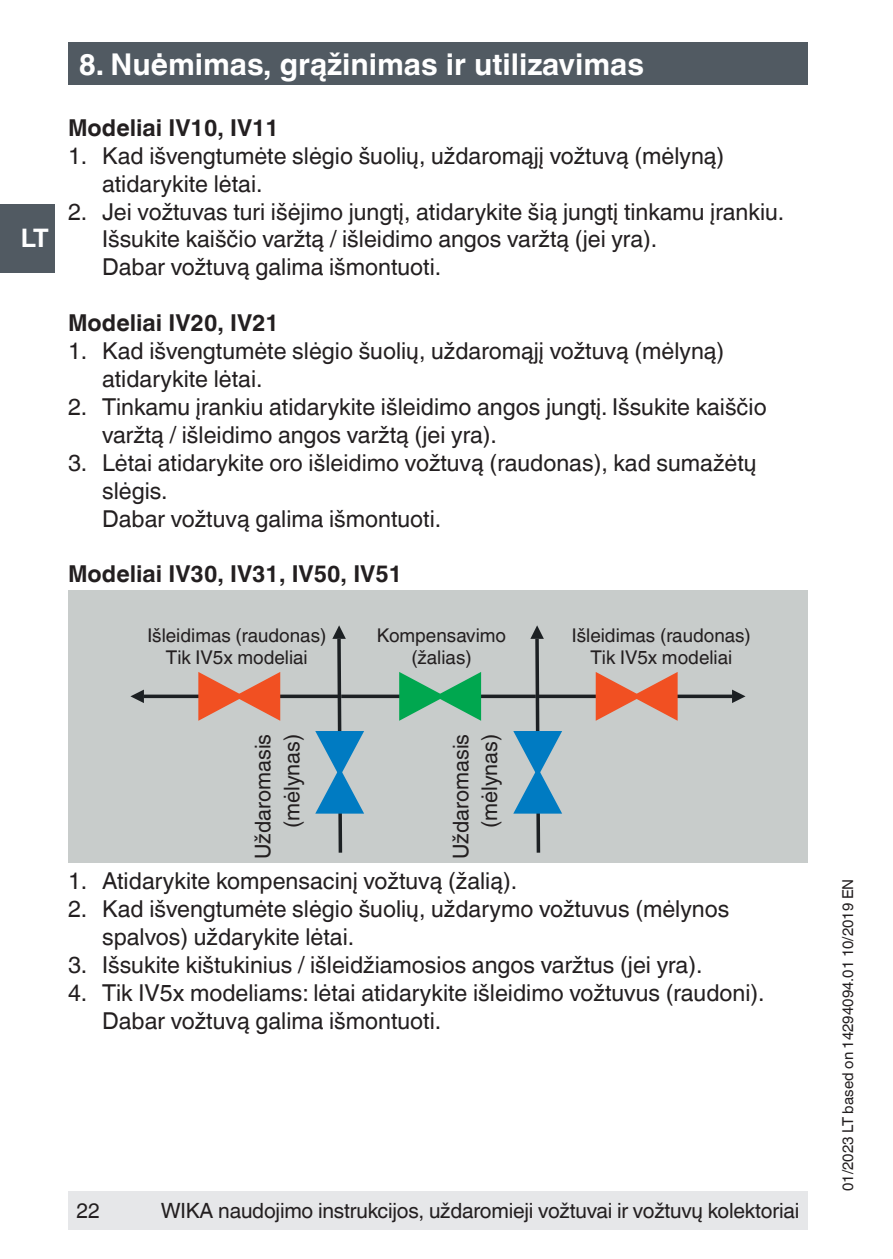
<style>
.page{position:relative;width:893px;height:1259px;background:#fff}
.page>*{position:absolute;margin:0;border:0;box-sizing:border-box;transform-origin:0 0}
.t1{font:700 30px "Helvetica World";color:#fff}
.t2{font:700 25.5px "Helvetica World";color:#fff}
.t3{font:23.4px/27.9px "Helvetica World";color:#231f20}
.t4{font:700 23.4px "Helvetica World";color:#231f20}
.t5{font:21.6px/28.8px "Helvetica World";color:#231f20;text-align:right}
.t6{font:21px "Helvetica World";letter-spacing:-.01em;color:#231f20}
.t7{font:18.9px/22.8px "Helvetica World";color:#231f20;text-align:center}
.t8{font:15px "Helvetica World";color:#231f20}
</style>
<div class="page">
<div style="left:68px;top:1191px;width:740px;height:38px;background:#e6e7e9"></div>
<div style="left:68px;top:43px;width:740px;height:42px;background:#515a62"></div>
<div style="left:0;top:204px;width:55px;height:68px;background:#515a62"></div>
<div style="left:68px;top:590px;width:740px;height:272px;background:#c8cccb"></div>
<svg style="left:364px;top:694px;width:149px;height:4px"></svg>
<svg style="left:399px;top:672px;width:82px;height:49px"></svg>
<svg style="left:315px;top:625px;width:49px;height:227px"></svg>
<svg style="left:513px;top:625px;width:49px;height:227px"></svg>
<svg style="left:538px;top:694px;width:194px;height:4px"></svg>
<svg style="left:732px;top:689px;width:13px;height:14px"></svg>
<svg style="left:596px;top:672px;width:82px;height:49px"></svg>
<svg style="left:144px;top:694px;width:194px;height:4px"></svg>
<svg style="left:130px;top:689px;width:14px;height:14px"></svg>
<svg style="left:198px;top:672px;width:82px;height:49px"></svg>
<p class="t2" style="left:21px;top:224px;width:29px">LT</p>
<p class="t1" style="left:79px;top:47px;width:567px">8. Nuėmimas, grąžinimas ir utilizavimas</p>
<p class="t4" style="left:68px;top:114px;width:212px">Modeliai IV10, IV11</p>
<p class="t3" style="left:102px;top:142px;width:624px;text-indent:-34px">1. Kad išvengtumėte slėgio šuolių, uždaromąjį vožtuvą (mėlyną) atidarykite lėtai.</p>
<p class="t3" style="left:102px;top:197px;width:684px;text-indent:-34px">2. Jei vožtuvas turi išėjimo jungtį, atidarykite šią jungtį tinkamu įrankiu.<br>Išsukite kaiščio varžtą / išleidimo angos varžtą (jei yra).<br>Dabar vožtuvą galima išmontuoti.</p>
<p class="t4" style="left:68px;top:309px;width:212px">Modeliai IV20, IV21</p>
<p class="t3" style="left:102px;top:337px;width:624px;text-indent:-34px">1. Kad išvengtumėte slėgio šuolių, uždaromąjį vožtuvą (mėlyną) atidarykite lėtai.</p>
<p class="t3" style="left:102px;top:393px;width:666px;text-indent:-34px">2. Tinkamu įrankiu atidarykite išleidimo angos jungtį. Išsukite kaiščio varžtą / išleidimo angos varžtą (jei yra).</p>
<p class="t3" style="left:102px;top:449px;width:656px;text-indent:-34px">3. Lėtai atidarykite oro išleidimo vožtuvą (raudonas), kad sumažėtų slėgis.<br>Dabar vožtuvą galima išmontuoti.</p>
<p class="t4" style="left:68px;top:560px;width:336px">Modeliai IV30, IV31, IV50, IV51</p>
<p class="t7" style="left:147px;top:624px;width:181px">Išleidimas (raudonas)<br>Tik IV5x modeliai</p>
<p class="t7" style="left:377px;top:624px;width:131px">Kompensavimo (žalias)</p>
<p class="t7" style="left:572px;top:624px;width:181px">Išleidimas (raudonas)<br>Tik IV5x modeliai</p>
<p class="t5" style="left:249px;top:859px;width:127px;rotate:-90deg">Uždaromasis (mėlynas)</p>
<p class="t5" style="left:446px;top:859px;width:127px;rotate:-90deg">Uždaromasis (mėlynas)</p>
<p class="t3" style="left:68px;top:867px;width:451px">1. Atidarykite kompensacinį vožtuvą (žalią).</p>
<p class="t3" style="left:102px;top:895px;width:629px;text-indent:-34px">2. Kad išvengtumėte slėgio šuolių, uždarymo vožtuvus (mėlynos spalvos) uždarykite lėtai.</p>
<p class="t3" style="left:68px;top:951px;width:636px">3. Išsukite kištukinius / išleidžiamosios angos varžtus (jei yra).</p>
<p class="t3" style="left:102px;top:979px;width:664px;text-indent:-34px">4. Tik IV5x modeliams: lėtai atidarykite išleidimo vožtuvus (raudoni).<br>Dabar vožtuvą galima išmontuoti.</p>
<p class="t6" style="left:77px;top:1198px;width:25px">22</p>
<p class="t6" style="left:161px;top:1198px;width:640px">WIKA naudojimo instrukcijos, uždaromieji vožtuvai ir vožtuvų kolektoriai</p>
<p class="t8" style="left:839px;top:1191px;width:314px;rotate:-90deg">01/2023 LT based on 14294094.01 10/2019 EN</p>
</div>
